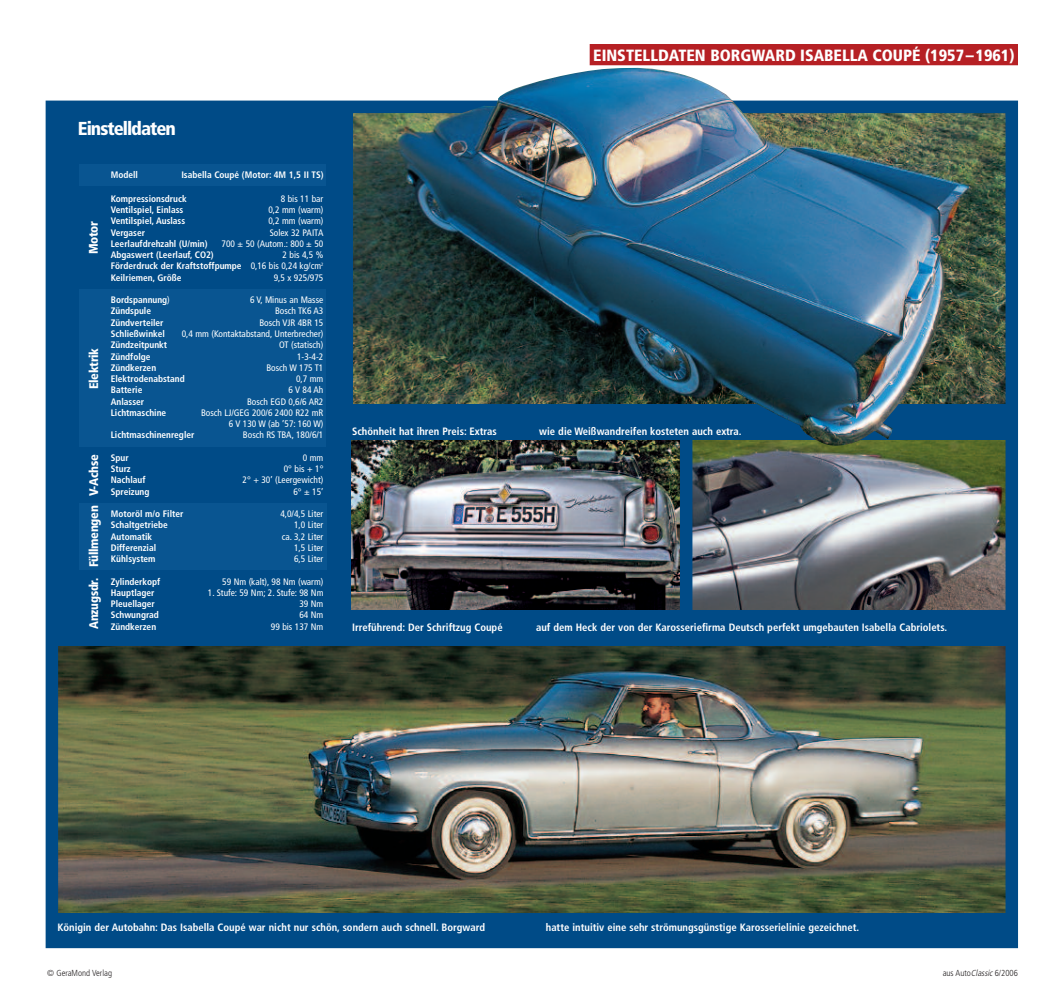
<style>
.page{position:relative;width:1063px;height:993px;background:#fff}
.page>*{position:absolute;margin:0;border:0;box-sizing:border-box;transform-origin:0 0}
.t1{font:900 condensed 18.75px "Frutiger";letter-spacing:-.05em;color:#fff}
.t2{font:900 condensed 16.25px "Frutiger";color:#fff}
.t3{font:900 condensed 12.5px "Frutiger";letter-spacing:-.025em;color:#fff}
.t4{font:700 condensed 10.62px "Frutiger";color:#fff}
.t5{font:700 condensed 9.38px/11.2px "Frutiger";color:#fff;text-align:justify}
.t6{font:condensed 9.38px/11.2px "Frutiger";color:#fff;text-align:right}
.t7{font:300 condensed 8.75px "Frutiger";color:#231f20}
.s1{font-weight:400}
.s2{font-style:italic}
</style>
<div class="page">
<img style="left:352px;top:113px;width:653px;height:291px">
<img style="left:59px;top:645px;width:946px;height:268px">
<div style="left:590px;top:44px;width:428px;height:21px;background:#b62024"></div>
<div style="left:58px;top:108px;width:294px;height:537px;background:#004b87"></div>
<div style="left:79px;top:503px;width:248px;height:66px;background:#095591"></div>
<div style="left:79px;top:164px;width:247px;height:22px;background:#095591"></div>
<div style="left:79px;top:289px;width:247px;height:158px;background:#095591"></div>
<div style="left:49px;top:913px;width:963px;height:24px;background:#004b87"></div>
<img style="left:692px;top:439px;width:313px;height:171px">
<img style="left:352px;top:439px;width:328px;height:171px">
<div style="left:351px;top:610px;width:661px;height:35px;background:#004b87"></div>
<div style="left:351px;top:404px;width:661px;height:35px;background:#004b87"></div>
<div style="left:46px;top:100px;width:972px;height:847px;border:12px solid #004b87"></div>
<div style="left:680px;top:436px;width:12px;height:179px;background:#004b87"></div>
<img style="left:459px;top:67px;width:458px;height:379px">
<h1 class="t1" style="left:78px;top:121px;width:100px">Einstelldaten</h1>
<h3 class="t3" style="left:88px;top:254px;width:35px;rotate:-90deg">Motor</h3>
<h3 class="t3" style="left:89px;top:389px;width:43px;rotate:-90deg">Elektrik</h3>
<h3 class="t3" style="left:89px;top:496px;width:43px;rotate:-90deg">V-Achse</h3>
<h3 class="t3" style="left:89px;top:567px;width:63px;rotate:-90deg">Füllmengen</h3>
<h3 class="t3" style="left:89px;top:628px;width:52px;rotate:-90deg">Anzugsdr.</h3>
<p class="t5" style="left:111px;top:170px;width:29px">Modell</p>
<p class="t5" style="left:181px;top:170px;width:144px">Isabella Coupé (Motor: 4M 1,5 II TS)</p>
<p class="t5" style="left:111px;top:194px;width:77px">Kompressionsdruck</p>
<p class="t6" style="left:281px;top:194px;width:44px">8 bis 11 bar</p>
<p class="t5" style="left:111px;top:205px;width:74px">Ventilspiel, Einlass</p>
<p class="t6" style="left:268px;top:205px;width:57px">0,2 mm (warm)</p>
<p class="t5" style="left:111px;top:216px;width:76px">Ventilspiel, Auslass</p>
<p class="t6" style="left:268px;top:216px;width:57px">0,2 mm (warm)</p>
<p class="t5" style="left:111px;top:227px;width:36px">Vergaser</p>
<p class="t6" style="left:270px;top:227px;width:55px">Solex 32 PAITA</p>
<p class="t5" style="left:111px;top:239px;width:98px">Leerlaufdrehzahl (U/min)</p>
<p class="t6" style="left:222px;top:239px;width:103px">700 ± 50 (Autom.: 800 ± 50</p>
<p class="t5" style="left:111px;top:250px;width:104px">Abgaswert (Leerlauf, CO2)</p>
<p class="t5" style="left:111px;top:250px;width:214px;text-indent:172px"><span class="s1">2 bis 4,5 % </span>Förderdruck der Kraftstoffpumpe <span class="s1">0,16 bis 0,24 kg/cm</span><sup>2<br></sup>Keilriemen, Größe</p>
<p class="t6" style="left:274px;top:272px;width:51px">9,5 x 925/975</p>
<p class="t5" style="left:111px;top:295px;width:61px">Bordspannung<span class="s1">)</span></p>
<p class="t6" style="left:250px;top:295px;width:75px">6 V, Minus an Masse</p>
<p class="t5" style="left:111px;top:306px;width:42px">Zündspule</p>
<p class="t6" style="left:275px;top:306px;width:50px">Bosch TK6 A3</p>
<p class="t5" style="left:111px;top:317px;width:54px">Zündverteiler</p>
<p class="t6" style="left:259px;top:317px;width:66px">Bosch VJR 4BR 15</p>
<p class="t5" style="left:111px;top:329px;width:56px">Schließwinkel</p>
<p class="t6" style="left:182px;top:329px;width:143px">0,4 mm (Kontaktabstand, Unterbrecher)</p>
<p class="t5" style="left:111px;top:340px;width:58px">Zündzeitpunkt</p>
<p class="t6" style="left:279px;top:340px;width:46px">OT (statisch)</p>
<p class="t5" style="left:111px;top:351px;width:41px">Zündfolge</p>
<p class="t6" style="left:297px;top:351px;width:28px">1-3-4-2</p>
<p class="t5" style="left:111px;top:362px;width:47px">Zündkerzen</p>
<p class="t6" style="left:266px;top:362px;width:59px">Bosch W 175 T1</p>
<p class="t5" style="left:111px;top:374px;width:76px">Elektrodenabstand</p>
<p class="t6" style="left:296px;top:374px;width:29px">0,7 mm</p>
<p class="t5" style="left:111px;top:385px;width:33px">Batterie</p>
<p class="t6" style="left:289px;top:385px;width:36px">6V 84 Ah</p>
<p class="t5" style="left:111px;top:396px;width:35px">Anlasser</p>
<p class="t6" style="left:247px;top:396px;width:78px">Bosch EGD 0,6/6 AR2</p>
<p class="t5" style="left:111px;top:407px;width:57px">Lichtmaschine</p>
<p class="t6" style="left:201px;top:407px;width:124px">Bosch LJ/GEG 200/6 2400 R22 mR<br>6 V 130 W (ab ’57: 160 W)</p>
<p class="t5" style="left:111px;top:430px;width:85px">Lichtmaschinenregler</p>
<p class="t6" style="left:243px;top:430px;width:82px">Bosch RS TBA, 180/6/1</p>
<p class="t5" style="left:111px;top:452px;width:19px">Spur</p>
<p class="t6" style="left:303px;top:452px;width:22px">0 mm</p>
<p class="t5" style="left:111px;top:464px;width:21px">Sturz</p>
<p class="t6" style="left:284px;top:464px;width:41px">0° bis + 1°</p>
<p class="t5" style="left:111px;top:475px;width:36px">Nachlauf</p>
<p class="t6" style="left:243px;top:475px;width:82px">2° + 30’ (Leergewicht)</p>
<p class="t5" style="left:111px;top:486px;width:40px">Spreizung</p>
<p class="t6" style="left:293px;top:486px;width:32px">6° ± 15’</p>
<p class="t5" style="left:111px;top:509px;width:74px">Motoröl m/o Filter</p>
<p class="t6" style="left:280px;top:509px;width:45px">4,0/4,5 Liter</p>
<p class="t5" style="left:111px;top:520px;width:59px">Schaltgetriebe</p>
<p class="t6" style="left:294px;top:520px;width:31px">1,0 Liter</p>
<p class="t5" style="left:111px;top:531px;width:43px">Automatik</p>
<p class="t6" style="left:282px;top:531px;width:43px">ca. 3,2 Liter</p>
<p class="t5" style="left:111px;top:542px;width:47px">Differenzial</p>
<p class="t6" style="left:294px;top:542px;width:31px">1,5 Liter</p>
<p class="t5" style="left:111px;top:554px;width:46px">Kühlsystem</p>
<p class="t6" style="left:294px;top:554px;width:31px">6,5 Liter</p>
<p class="t5" style="left:111px;top:576px;width:51px">Zylinderkopf</p>
<p class="t6" style="left:222px;top:576px;width:103px">59 Nm (kalt), 98 Nm (warm)</p>
<p class="t5" style="left:111px;top:587px;width:45px">Hauptlager</p>
<p class="t6" style="left:208px;top:587px;width:117px">1. Stufe: 59 Nm; 2. Stufe: 98 Nm</p>
<p class="t5" style="left:111px;top:599px;width:46px">Pleuellager</p>
<p class="t6" style="left:299px;top:599px;width:25px">39 Nm</p>
<p class="t5" style="left:111px;top:610px;width:50px">Schwungrad</p>
<p class="t6" style="left:299px;top:610px;width:25px">64 Nm</p>
<p class="t5" style="left:111px;top:621px;width:47px">Zündkerzen</p>
<p class="t6" style="left:271px;top:621px;width:54px">99 bis 137 Nm</p>
<h2 class="t2" style="left:593px;top:48px;width:423px">EINSTELLDATEN BORGWARD ISABELLA COUPÉ (1957–1961)</h2>
<p class="t4" style="left:352px;top:427px;width:146px">Schönheit hat ihren Preis: Extras</p>
<p class="t4" style="left:539px;top:427px;width:204px">wie die Weißwandreifen kosteten auch extra.</p>
<p class="t4" style="left:352px;top:622px;width:152px">Irreführend: Der Schriftzug Coupé</p>
<p class="t4" style="left:536px;top:622px;width:412px">auf dem Heck der von der Karosseriefirma Deutsch perfekt umgebauten Isabella Cabriolets.</p>
<p class="t4" style="left:57px;top:922px;width:429px">Königin der Autobahn: Das Isabella Coupé war nicht nur schön, sondern auch schnell. Borgward</p>
<p class="t4" style="left:546px;top:922px;width:315px">hatte intuitiv eine sehr strömungsgünstige Karosserielinie gezeichnet.</p>
<p class="t7" style="left:47px;top:968px;width:66px">© GeraMond Verlag</p>
<p class="t7" style="left:943px;top:968px;width:77px">aus Auto<span class="s2">Classic</span>6/2006</p>
</div>
